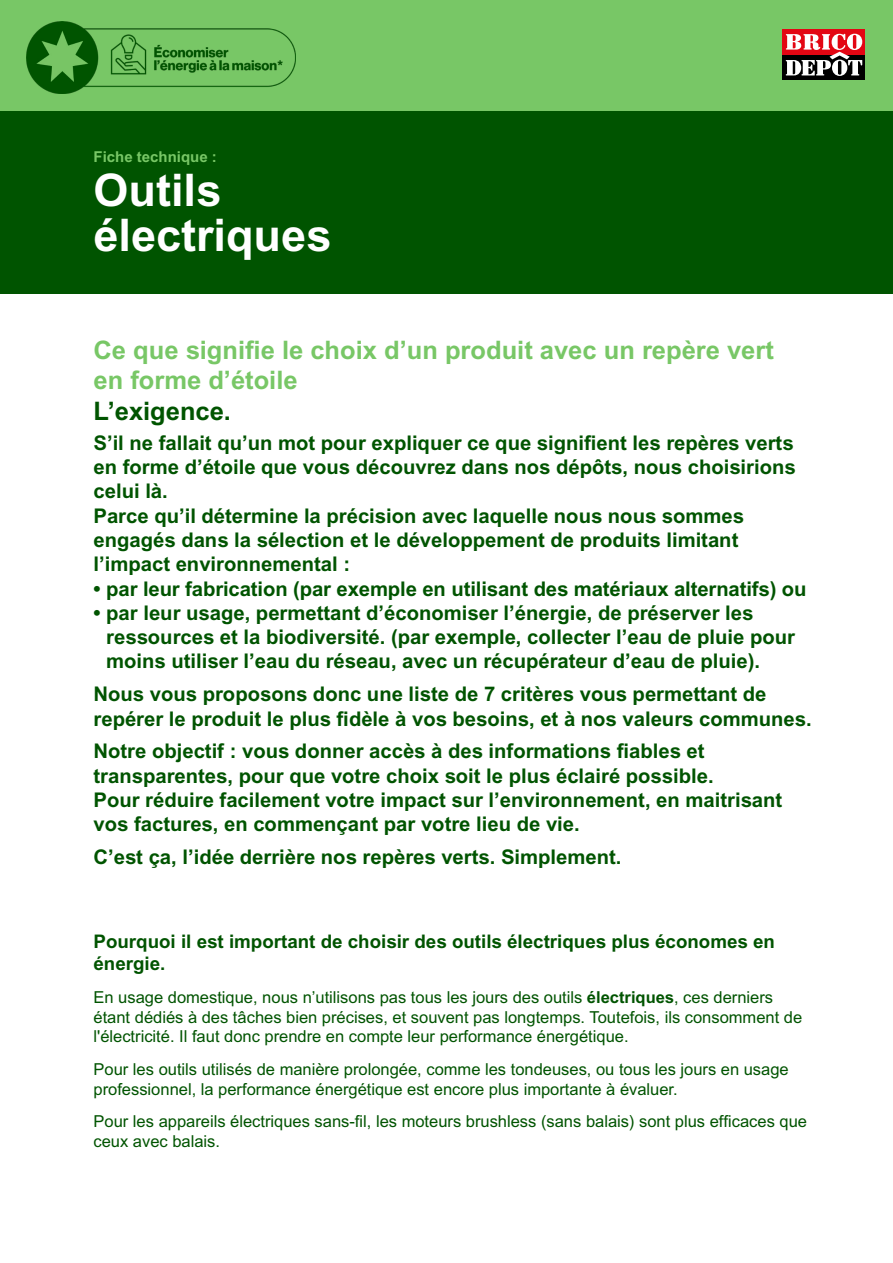
<style>
.page{position:relative;width:893px;height:1263px;background:#fff}
.page>*{position:absolute;margin:0;border:0;box-sizing:border-box;transform-origin:0 0}
.t1{font:700 45px/45px "Arial MT Std";color:#fff}
.t2{font:700 25.5px/30.6px "Arial MT Std";color:#78c766}
.t3{font:700 25.5px "Arial MT Std";color:#005400}
.t4{font:700 20.25px/24.3px "Arial MT Std";color:#005400}
.t5{font:700 18.75px/22.5px "Arial MT Std";color:#005400}
.t6{font:16.5px/19.8px "Arial MT Std";color:#005400}
.t7{font:700 15px "Arial MT Std";color:#78c766}
.s1{font-weight:700}
</style>
<div class="page">
<div style="left:0;top:110px;width:893px;height:184px;background:#005400"></div>
<div style="left:0;top:0;width:893px;height:111px;background:#78c766"></div>
<div style="left:782px;top:55px;width:83px;height:25px;background:#000"></div>
<div style="left:782px;top:29px;width:83px;height:26px;background:#e30613"></div>
<svg style="left:786px;top:34px;width:76px;height:42px"></svg>
<img style="left:26px;top:21px;width:270px;height:72px">
<p class="t7" style="left:94px;top:148px;width:125px">Fiche technique :</p>
<h1 class="t1" style="left:94px;top:167px;width:239px">Outils électriques</h1>
<p class="t2" style="left:94px;top:334px;width:682px">Ce que signifie le choix d’un produit avec un repère vert en forme d’étoile</p>
<p class="t3" style="left:94px;top:396px;width:139px">L’exigence.</p>
<p class="t4" style="left:94px;top:430px;width:704px">S’il ne fallait qu’un mot pour expliquer ce que signifient les repères verts en forme d’étoile que vous découvrez dans nos dépôts, nous choisirions celui là.<br>Parce qu’il détermine la précision avec laquelle nous nous sommes engagés dans la sélection et le développement de produits limitant l’impact environnemental :</p>
<p class="t4" style="left:94px;top:576px;width:714px">• par leur fabrication (par exemple en utilisant des matériaux alternatifs) ou</p>
<p class="t4" style="left:106px;top:600px;width:690px;text-indent:-13px">• par leur usage, permettant d’économiser l’énergie, de préserver les ressources et la biodiversité. (par exemple, collecter l’eau de pluie pour moins utiliser l’eau du réseau, avec un récupérateur d’eau de pluie).</p>
<p class="t4" style="left:94px;top:682px;width:720px">Nous vous proposons donc une liste de 7 critères vous permettant de repérer le produit le plus fidèle à vos besoins, et à nos valeurs communes.</p>
<p class="t4" style="left:94px;top:739px;width:690px">Notre objectif : vous donner accès à des informations fiables et transparentes, pour que votre choix soit le plus éclairé possible.<br>Pour réduire facilement votre impact sur l’environnement, en maitrisant vos factures, en commençant par votre lieu de vie.</p>
<p class="t4" style="left:94px;top:844px;width:529px">C’est ça, l’idée derrière nos repères verts. Simplement.</p>
<p class="t5" style="left:94px;top:930px;width:683px">Pourquoi il est important de choisir des outils électriques plus économes en énergie.</p>
<p class="t6" style="left:94px;top:987px;width:710px">En usage domestique, nous n’utilisons pas tous les jours des outils <span class="s1">électriques</span>, ces derniers étant dédiés à des tâches bien précises, et souvent pas longtemps. Toutefois, ils consomment de l'électricité. Il faut donc prendre en compte leur performance énergétique.</p>
<p class="t6" style="left:94px;top:1059px;width:697px">Pour les outils utilisés de manière prolongée, comme les tondeuses, ou tous les jours en usage professionnel, la performance énergétique est encore plus importante à évaluer.</p>
<p class="t6" style="left:94px;top:1111px;width:715px">Pour les appareils électriques sans-fil, les moteurs brushless (sans balais) sont plus efficaces que ceux avec balais.</p>
</div>
